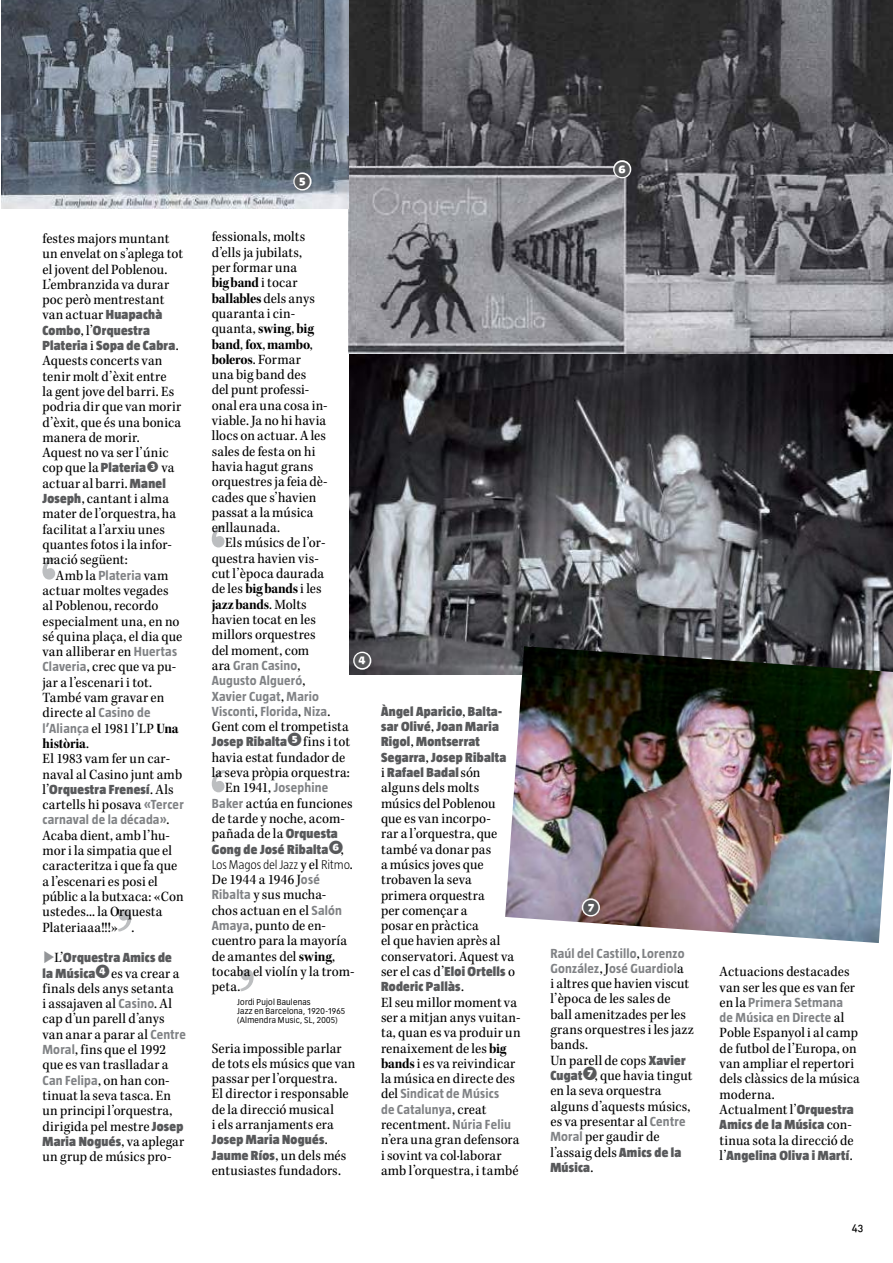
<style>
.page{position:relative;width:893px;height:1263px;background:#fff}
.page>*{position:absolute;margin:0;border:0;box-sizing:border-box;transform-origin:0 0}
.t1{font:700 21px "Fedra Sans Std";color:#58595b}
.t2{font:14.7px/15.3px "Kepler Std Scn";letter-spacing:.01em;color:#000}
.t3{font:14.7px/15.3px "Kepler Std Bold Scn Subh";letter-spacing:-.015em;color:#000}
.t4{font:900 13.5px/15.3px "Taz";letter-spacing:.02em;color:#58595b}
.t5{font:700 13.5px/15.3px "Taz";letter-spacing:.015em;color:#808285}
.t6{font:300 12.9px "Taz";letter-spacing:-.01em;color:#000}
.t7{font:10.5px "DIN Medium Alternate";color:#000}
.t8{font:8.25px/9px "Vectora LT Std";letter-spacing:.03em;color:#000;scale:.95 1}
.s1{font-family:"Taz";font-weight:900;font-size:13.5px;color:#58595b}
.s2{font-family:"Kepler Std Scn";font-weight:400;font-size:14.7px;color:#000}
.s3{font-family:"Fedra Sans Std";font-weight:700;font-size:15px;color:#58595b}
.s4{font-family:"Taz";font-weight:700;font-size:13.5px;color:#808285}
.s5{font-family:"Kepler Std Bold Scn Subh"}
.s6{font-family:"Kepler Std Scn"}
.s7{font-family:"Fedra Sans Std";font-weight:700;font-size:18px;color:#939598}
.s8{font-family:"Fedra Sans Std";font-weight:700;font-size:18.75px;color:#58595b}
.s9{font-family:"Fedra Sans Std";font-weight:700;font-size:18.75px}
.s10{font-family:"Kepler Std Scn";font-weight:400;font-size:14.7px}
</style>
<div class="page">
<svg style="left:42px;top:557px;width:14px;height:22px"></svg>
<svg style="left:118px;top:909px;width:13px;height:22px"></svg>
<svg style="left:212px;top:525px;width:13px;height:22px"></svg>
<svg style="left:212px;top:770px;width:13px;height:22px"></svg>
<svg style="left:240px;top:969px;width:14px;height:22px"></svg>
<img style="left:349px;top:354px;width:544px;height:321px">
<img style="left:349px;top:0;width:544px;height:354px">
<img style="left:1px;top:0;width:348px;height:208px">
<img style="left:505px;top:646px;width:388px;height:297px">
<svg style="left:611px;top:159px;width:22px;height:21px"></svg>
<svg style="left:292px;top:171px;width:21px;height:21px"></svg>
<svg style="left:352px;top:646px;width:21px;height:25px"></svg>
<svg style="left:580px;top:897px;width:21px;height:21px"></svg>
<p class="t2" style="left:42px;top:231px;width:142px">festes majors muntant un envelat on s’aplega tot el jovent del Poblenou.<br>L’embranzida va durar poc però mentrestant van actuar <span class="s1">Huapachà</span></p>
<p class="t4" style="left:42px;top:322px;width:138px">Combo<span class="s2">, l’</span>Orquestra<br>Plateria <span class="s2">i</span> Sopa de Cabra<span class="s2">.</span></p>
<p class="t2" style="left:42px;top:354px;width:140px">Aquests concerts van tenir molt d’èxit entre<br>la gent jove del barri. Es podria dir que van morir d’èxit, que és una bonica manera de morir.<br>Aquest no va ser l’únic cop que la <span class="s1">Plateria</span><span class="s3">➌</span> va actuar al barri. <span class="s1">Manel<br>Joseph</span>, cantant i alma mater de l’orquestra, ha facilitat a l’arxiu unes quantes fotos i la infor&shy;mació següent:</p>
<p class="t2" style="left:42px;top:568px;width:141px;text-indent:13px">Amb la <span class="s4">Plateria</span> vam actuar moltes vegades al Poblenou, recordo especialment una, en no sé quina plaça, el dia que van alliberar en <span class="s4">Huertas<br>Claveria</span>, crec que va pu&shy;jar a l’escenari i tot.<br>També vam gravar en directe al <span class="s4">Casino de l’Aliança</span> el 1981 l’LP <span class="s5">Una</span></p>
<p class="t3" style="left:42px;top:736px;width:48px">història<span class="s6">.</span></p>
<p class="t2" style="left:42px;top:751px;width:141px">El 1983 vam fer un car&shy;naval al Casino junt amb</p>
<p class="t4" style="left:42px;top:781px;width:133px"><span class="s2">l’</span>Orquestra Frenesí<span class="s2">. Als</span></p>
<p class="t2" style="left:42px;top:797px;width:143px">cartells hi posava <span class="s4">«Tercer</span></p>
<p class="t5" style="left:42px;top:812px;width:128px">carnaval de la década»<span class="s2">.</span></p>
<p class="t2" style="left:42px;top:828px;width:143px">Acaba dient, amb l’hu&shy;mor i la simpatia que el caracteritza i que fa que a l’escenari es posi el públic a la butxaca: «Con ustedes... la Orquesta<br>Plateriaaa!!!» .</p>
<p class="t4" style="left:42px;top:950px;width:131px"><span class="s7">▶</span><span class="s2">L’</span>Orquestra Amics de</p>
<p class="t2" style="left:42px;top:965px;width:145px"><span class="s1">la Música</span><span class="s8">➍</span> es va crear a finals dels anys setanta<br>i assajaven al <span class="s4">Casino</span>. Al cap d’un parell d’anys van anar a parar al <span class="s4">Centre<br>Moral</span>, fins que el 1992 que es van traslladar a<br><span class="s4">Can Felipa</span>, on han con&shy;tinuat la seva tasca. En un principi l’orquestra, dirigida pel mestre <span class="s1">Josep</span></p>
<p class="t4" style="left:42px;top:1133px;width:143px">Maria Nogués<span class="s2">, va aplegar</span></p>
<p class="t2" style="left:42px;top:1149px;width:131px">un grup de músics pro-</p>
<h1 class="t1" style="left:294px;top:168px;width:19px">➎</h1>
<p class="t2" style="left:212px;top:230px;width:95px">fessionals, molts d’ells ja jubilats, per formar una</p>
<p class="t3" style="left:212px;top:275px;width:105px">big band <span class="s6">i tocar </span>ballables <span class="s6">dels anys</span></p>
<p class="t2" style="left:212px;top:306px;width:104px">quaranta i cin&shy;quanta, <span class="s5">swing</span>, <span class="s5">big</span></p>
<p class="t3" style="left:212px;top:336px;width:103px">band<span class="s6">,</span> fox<span class="s6">,</span> mambo<span class="s6">, </span>boleros<span class="s6">. Formar</span></p>
<p class="t2" style="left:212px;top:367px;width:117px">una big band des<br>del punt professi&shy;onal era una cosa in&shy;viable. Ja no hi havia llocs on actuar. A les sales de festa on hi havia hagut grans orquestres ja feia dè&shy;cades que s’havien passat a la música enllaunada.</p>
<p class="t2" style="left:212px;top:536px;width:115px;text-indent:13px">Els músics de l’or&shy;questra havien vis&shy;cut l’època daurada de les <span class="s5">big bands</span> i les</p>
<p class="t3" style="left:212px;top:597px;width:96px">jazz bands<span class="s6">. Molts</span></p>
<p class="t2" style="left:212px;top:612px;width:106px;text-align:justify">havien tocat en les millors orquestres del moment, com</p>
<p class="t5" style="left:212px;top:657px;width:120px"><span class="s2">ara</span> Gran Casino<span class="s2">,<br></span>Augusto Algueró<span class="s2">,<br></span>Xavier Cugat<span class="s2">,</span> Mario<br>Visconti<span class="s2">,</span> Florida<span class="s2">,</span> Niza<span class="s2">.</span></p>
<p class="t2" style="left:212px;top:719px;width:138px">Gent com el trompetista</p>
<p class="t4" style="left:212px;top:734px;width:140px">Josep Ribalta<span class="s9">➎</span><span class="s2">fins i tot</span></p>
<p class="t2" style="left:212px;top:750px;width:140px">havia estat fundador de la seva pròpia orquestra:</p>
<p class="t5" style="left:225px;top:780px;width:105px"><span class="s2">En 1941,</span> Josephine</p>
<p class="t2" style="left:212px;top:796px;width:142px"><span class="s4">Baker</span> actúa en funciones de tarde y noche, acom&shy;pañada de la <span class="s1">Orquesta</span></p>
<p class="t4" style="left:212px;top:841px;width:133px">Gong de José Ribalta<span class="s9">➏</span><span class="s2">,</span></p>
<p class="t6" style="left:212px;top:857px;width:142px">Los Magos del Jazz <span class="s10">y el</span> Ritmo<span class="s10">.</span></p>
<p class="t2" style="left:212px;top:872px;width:144px">De 1944 a 1946 J<span class="s4">osé<br>Ribalta</span> y sus mucha&shy;chos actuan en el <span class="s4">Salón<br>Amaya</span>, punto de en&shy;cuentro para la mayoría de amantes del <span class="s5">swing</span>, tocaba el violín y la trom&shy;peta.</p>
<p class="t8" style="left:237px;top:997px;width:115px">Jordi Pujol Baulenas<br>Jazz en Barcelona, 1920-1965 (Almendra Music, SL, 2005)</p>
<p class="t2" style="left:212px;top:1041px;width:145px">Seria impossible parlar de tots els músics que van passar per l’orquestra.<br>El director i responsable de la direcció musical<br>i els arranjaments era</p>
<p class="t4" style="left:212px;top:1132px;width:118px">Josep Maria Nogués<span class="s2">.</span></p>
<p class="t2" style="left:212px;top:1148px;width:136px"><span class="s1">Jaume Ríos</span>, un dels més entusiastes fundadors.</p>
<h1 class="t1" style="left:353px;top:647px;width:19px">➍</h1>
<p class="t4" style="left:381px;top:703px;width:127px">Àngel Aparicio<span class="s2">,</span> Balta&shy;sar Olivé<span class="s2">,</span> Joan Maria<br>Rigol<span class="s2">,</span> Montserrat<br>Segarra<span class="s2">,</span> Josep Ribalta <span class="s2">i</span> Rafael Badal<span class="s2">són</span></p>
<p class="t2" style="left:381px;top:780px;width:135px">alguns dels molts músics del Poblenou que es van incorpo-<br>rar a l’orquestra, que també va donar pas<br>a músics joves que trobaven la seva primera orquestra<br>per començar a<br>posar en pràctica<br>el que havien après al conservatori. Aquest va ser el cas d’<span class="s1">Eloi Ortells</span> o</p>
<p class="t4" style="left:381px;top:979px;width:84px">Roderic Pallàs<span class="s2">.</span></p>
<p class="t2" style="left:381px;top:995px;width:141px">El seu millor moment va ser a mitjan anys vuitan&shy;ta, quan es va produir un renaixement de les <span class="s5">big bands</span> i es va reivindicar la música en directe des</p>
<p class="t5" style="left:381px;top:1086px;width:120px"><span class="s2">del</span> Sindicat de Músics de Catalunya<span class="s2">, creat</span></p>
<p class="t2" style="left:381px;top:1117px;width:140px">recentment. <span class="s4">Núria Feliu </span>n’era una gran defensora i sovint va col·laborar amb l’orquestra, i també</p>
<h1 class="t1" style="left:613px;top:156px;width:19px">➏</h1>
<h1 class="t1" style="left:582px;top:894px;width:19px">➐</h1>
<p class="t5" style="left:550px;top:945px;width:136px">Raúl del Castillo<span class="s2">,</span> Lorenzo<br>González<span class="s2">, J</span>osé Guardiol<span class="s2">a</span></p>
<p class="t2" style="left:550px;top:976px;width:145px">i altres que havien viscut l’època de les sales de ball amenitzades per les grans orquestres i les jazz bands.<br>Un parell de cops <span class="s1">Xavier<br>Cugat</span><span class="s8">➐</span>, que havia tingut en la seva orquestra alguns d’aquests músics, es va presentar al <span class="s4">Centre<br>Moral</span> per gaudir de l’assaig dels <span class="s1">Amics de la</span></p>
<p class="t4" style="left:550px;top:1159px;width:45px">Música<span class="s2">.</span></p>
<p class="t2" style="left:719px;top:964px;width:137px">Actuacions destacades van ser les que es van fer</p>
<p class="t5" style="left:719px;top:994px;width:126px"><span class="s2">en la</span> Primera Setmana de Música en Directe <span class="s2">al</span></p>
<p class="t2" style="left:719px;top:1025px;width:141px">Poble Espanyol i al camp de futbol de l’Europa, on van ampliar el repertori dels clàssics de la música moderna.<br>Actualment l’<span class="s1">Orquestra</span></p>
<p class="t4" style="left:719px;top:1117px;width:134px">Amics de la Música <span class="s2">con-</span></p>
<p class="t2" style="left:719px;top:1133px;width:135px">tinua sota la direcció de</p>
<p class="t4" style="left:719px;top:1147px;width:135px"><span class="s2">l’</span>Angelina Oliva i Martí<span class="s2">.</span></p>
<p class="t7" style="left:852px;top:1220px;width:13px">43</p>
</div>
